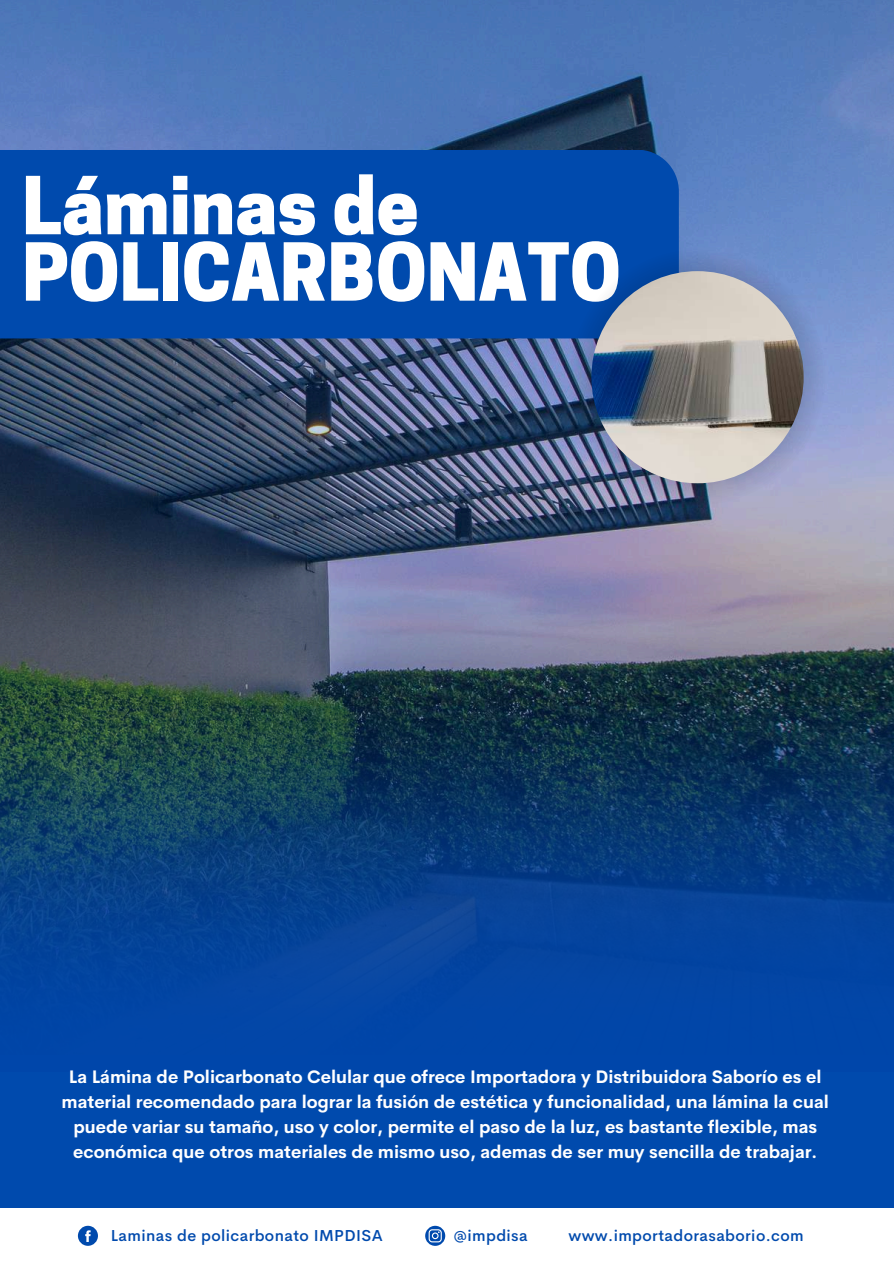
<style>
.page{position:relative;width:894px;height:1264px;background:#fff}
.page>*{position:absolute;margin:0;border:0;box-sizing:border-box;transform-origin:0 0}
.t1{font:800 74.85px/66.3px "Cooper Hewitt";color:#fff}
.t2{font:700 17.7px/24.8px "Cerebri Sans";color:#fff;text-align:center}
.t3{font:500 15.75px "Cerebri Sans";letter-spacing:.025em;color:#004aad}
</style>
<div class="page">
<div style="left:0;top:0;width:893px;height:1263px;background:#004aad"></div>
<img style="left:0;top:0;width:893px;height:707px">
<svg style="left:0;top:150px;width:678px;height:188px"></svg>
<img style="left:569px;top:249px;width:256px;height:256px">
<img style="left:591px;top:271px;width:212px;height:212px;border-radius:50%">
<img style="left:0;top:707px;width:893px;height:298px">
<div style="left:0;top:1208px;width:893px;height:55px;background:#fff"></div>
<svg style="left:78px;top:1225px;width:20px;height:20px"></svg>
<svg style="left:425px;top:1225px;width:20px;height:20px"></svg>
<h1 class="t1" style="left:22px;top:182px;width:600px">Láminas de<br>POLICARBONATO</h1>
<p class="t2" style="left:62px;top:1064px;width:768px">La Lámina de Policarbonato Celular que ofrece Importadora y Distribuidora Saborío es el material recomendado para lograr la fusión de estética y funcionalidad, una lámina la cual puede variar su tamaño, uso y color, permite el paso de la luz, es bastante flexible, mas económica que otros materiales de mismo uso, ademas de ser muy sencilla de trabajar.</p>
<p class="t3" style="left:111px;top:1225px;width:273px">Laminas de policarbonato IMPDISA</p>
<p class="t3" style="left:453px;top:1225px;width:76px">@impdisa</p>
<p class="t3" style="left:568px;top:1225px;width:237px">www.importadorasaborio.com</p>
</div>
